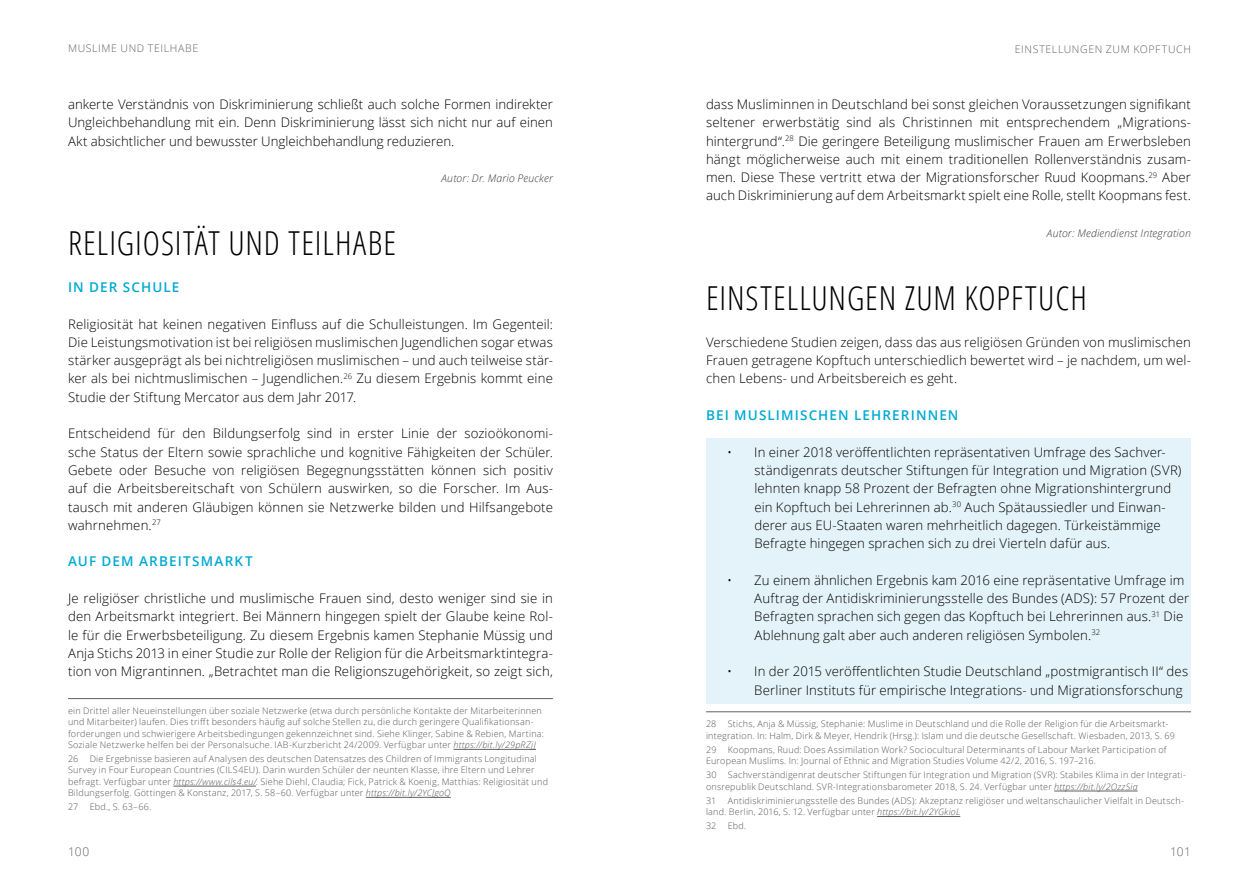
<style>
.page{position:relative;width:1259px;height:893px;background:#fff}
.page>*{position:absolute;margin:0;border:0;box-sizing:border-box;transform-origin:0 0}
.t1{font:300 condensed 33px "Open Sans";letter-spacing:.025em;color:#000}
.t2{font:600 13.5px "Open Sans";letter-spacing:.08em;color:#00a9d3}
.t3{font:300 13.2px/18.3px "Open Sans";letter-spacing:.01em;color:#000;text-align:justify}
.t4{font:300 12px "Open Sans";letter-spacing:.005em;color:#626261}
.t5{font:italic 300 10.5px "Open Sans";letter-spacing:.015em;color:#3a3a39}
.t6{font:300 10.5px "Open Sans";letter-spacing:.06em;color:#626261}
.t7{font:300 9px/11.2px "Open Sans";letter-spacing:.025em;color:#565655}
.s1{font-style:italic}
</style>
<div class="page">
<div style="left:706px;top:438px;width:485px;height:265px;background:#e4f3fa"></div>
<hr style="left:68px;top:698px;width:485px;height:1px;background:#626261">
<hr style="left:453px;top:749px;width:83px;height:1px;background:#626261">
<hr style="left:173px;top:786px;width:83px;height:1px;background:#626261">
<hr style="left:366px;top:797px;width:85px;height:1px;background:#626261">
<hr style="left:706px;top:711px;width:485px;height:1px;background:#626261">
<hr style="left:1054px;top:791px;width:83px;height:1px;background:#626261">
<hr style="left:877px;top:816px;width:83px;height:1px;background:#626261">
<p class="t6" style="left:68px;top:41px;width:132px">MUSLIME UND TEILHABE</p>
<p class="t3" style="left:68px;top:95px;width:486px">ankerte Verständnis von Diskriminierung schließt auch solche Formen indirekter Ungleichbehandlung mit ein. Denn Diskriminierung lässt sich nicht nur auf einen Akt absichtlicher und bewusster Ungleichbehandlung reduzieren.</p>
<p class="t5" style="left:441px;top:171px;width:113px">Autor: Dr. Mario Peucker</p>
<h1 class="t1" style="left:68px;top:221px;width:330px">RELIGIOSITÄT UND TEILHABE</h1>
<p class="t2" style="left:68px;top:278px;width:113px">IN DER SCHULE</p>
<p class="t3" style="left:68px;top:314px;width:486px">Religiosität hat keinen negativen Einfluss auf die Schulleistungen. Im Gegenteil:<br>Die Leistungsmotivation ist bei religiösen muslimischen Jugendlichen sogar etwas stärker ausgeprägt als bei nichtreligiösen muslimischen – und auch teilweise stär&shy;ker als bei nichtmuslimischen – Jugendlichen.<sup>26</sup> Zu diesem Ergebnis kommt eine Studie der Stiftung Mercator aus dem Jahr 2017.</p>
<p class="t3" style="left:68px;top:424px;width:486px">Entscheidend für den Bildungserfolg sind in erster Linie der sozioökonomi&shy;sche Status der Eltern sowie sprachliche und kognitive Fähigkeiten der Schüler.<br>Gebete oder Besuche von religiösen Begegnungsstätten können sich positiv auf die Arbeitsbereitschaft von Schülern auswirken, so die Forscher. Im Aus&shy;tausch mit anderen Gläubigen können sie Netzwerke bilden und Hilfsangebote wahrnehmen.<sup>27</sup></p>
<p class="t2" style="left:68px;top:552px;width:186px">AUF DEM ARBEITSMARKT</p>
<p class="t3" style="left:68px;top:589px;width:486px">Je religiöser christliche und muslimische Frauen sind, desto weniger sind sie in den Arbeitsmarkt integriert. Bei Männern hingegen spielt der Glaube keine Rol&shy;le für die Erwerbsbeteiligung. Zu diesem Ergebnis kamen Stephanie Müssig und Anja Stichs 2013 in einer Studie zur Rolle der Religion für die Arbeitsmarktintegra&shy;tion von Migrantinnen. „Betrachtet man die Religionszugehörigkeit, so zeigt sich,</p>
<p class="t7" style="left:68px;top:705px;width:477px">ein Drittel aller Neueinstellungen über soziale Netzwerke (etwa durch persönliche Kontakte der Mitarbeiterinnen und Mitarbeiter) laufen. Dies trifft besonders häufig auf solche Stellen zu, die durch geringere Qualifikationsan&shy;forderungen und schwierigere Arbeitsbedingungen gekennzeichnet sind. Siehe Klinger, Sabine &amp; Rebien, Martina:<br>Soziale Netzwerke helfen bei der Personalsuche. IAB-Kurzbericht 24/2009. Verfügbar unter <span class="s1">https://bit.ly/29pRZjJ</span></p>
<p class="t7" style="left:68px;top:753px;width:12px">26</p>
<p class="t7" style="left:68px;top:753px;width:481px;text-indent:22px">Die Ergebnisse basieren auf Analysen des deutschen Datensatzes des Children of Immigrants Longitudinal Survey in Four European Countries (CILS4EU). Darin wurden Schüler der neunten Klasse, ihre Eltern und Lehrer befragt. Verfügbar unter <span class="s1">https://www.cils4.eu/</span>. Siehe Diehl, Claudia; Fick, Patrick &amp; Koenig, Matthias: Religiosität und Bildungserfolg. Göttingen &amp; Konstanz, 2017, S. 58–60. Verfügbar unter <span class="s1">https://bit.ly/2YCJgoQ</span></p>
<p class="t7" style="left:68px;top:801px;width:12px">27</p>
<p class="t7" style="left:90px;top:801px;width:63px">Ebd., S. 63–66.</p>
<p class="t6" style="left:1015px;top:42px;width:8px">einstellungen</p>
<p class="t6" style="left:1106px;top:42px;width:9px">zum</p>
<p class="t6" style="left:1133px;top:42px;width:8px">kopftuch</p>
<p class="t3" style="left:706px;top:95px;width:486px">dass Musliminnen in Deutschland bei sonst gleichen Voraussetzungen signifikant seltener erwerbstätig sind als Christinnen mit entsprechendem „Migrations&shy;hintergrund“.<sup>28</sup> Die geringere Beteiligung muslimischer Frauen am Erwerbsleben hängt möglicherweise auch mit einem traditionellen Rollenverständnis zusam&shy;men. Diese These vertritt etwa der Migrationsforscher Ruud Koopmans.<sup>29</sup> Aber auch Diskriminierung auf dem Arbeitsmarkt spielt eine Rolle, stellt Koopmans fest.</p>
<p class="t5" style="left:1047px;top:226px;width:145px">Autor: Mediendienst Integration</p>
<h1 class="t1" style="left:706px;top:276px;width:382px">EINSTELLUNGEN ZUM KOPFTUCH</h1>
<p class="t3" style="left:706px;top:333px;width:486px">Verschiedene Studien zeigen, dass das aus religiösen Gründen von muslimischen Frauen getragene Kopftuch unterschiedlich bewertet wird – je nachdem, um wel&shy;chen Lebens- und Arbeitsbereich es geht.</p>
<p class="t2" style="left:706px;top:406px;width:254px">BEI MUSLIMISCHEN LEHRERINNEN</p>
<p class="t3" style="left:754px;top:442px;width:429px;text-align:left;text-indent:-27px">• In einer 2018 veröffentlichten repräsentativen Umfrage des Sachver&shy;ständigenrats deutscher Stiftungen für Integration und Migration (SVR) lehnten knapp 58 Prozent der Befragten ohne Migrationshintergrund ein Kopftuch bei Lehrerinnen ab.<sup>30</sup> Auch Spätaussiedler und Einwan&shy;derer aus EU-Staaten waren mehrheitlich dagegen. Türkeistämmige Befragte hingegen sprachen sich zu drei Vierteln dafür aus.</p>
<p class="t3" style="left:754px;top:570px;width:436px;text-align:left;text-indent:-27px">• Zu einem ähnlichen Ergebnis kam 2016 eine repräsentative Umfrage im Auftrag der Antidiskriminierungsstelle des Bundes (ADS): 57 Prozent der Befragten sprachen sich gegen das Kopftuch bei Lehrerinnen aus.<sup>31</sup> Die Ablehnung galt aber auch anderen religiösen Symbolen.<sup>32</sup></p>
<p class="t3" style="left:754px;top:662px;width:435px;text-indent:-27px">• In der 2015 veröffentlichten Studie Deutschland „postmigrantisch II“ des<br>Berliner Instituts für empirische Integrations- und Migrationsforschung</p>
<p class="t7" style="left:706px;top:718px;width:12px">28</p>
<p class="t7" style="left:706px;top:718px;width:470px;text-indent:22px">Stichs, Anja &amp; Müssig, Stephanie: Muslime in Deutschland und die Rolle der Religion für die Arbeitsmarkt&shy;integration. In: Halm, Dirk &amp; Meyer, Hendrik (Hrsg.): Islam und die deutsche Gesellschaft. Wiesbaden, 2013, S. 69</p>
<p class="t7" style="left:706px;top:744px;width:12px">29</p>
<p class="t7" style="left:706px;top:744px;width:462px;text-indent:22px">Koopmans, Ruud: Does Assimilation Work? Sociocultural Determinants of Labour Market Participation of<br>European Muslims. In: Journal of Ethnic and Migration Studies Volume 42/2, 2016, S. 197–216.</p>
<p class="t7" style="left:706px;top:769px;width:12px">30</p>
<p class="t7" style="left:706px;top:769px;width:481px;text-indent:22px">Sachverständigenrat deutscher Stiftungen für Integration und Migration (SVR): Stabiles Klima in der Integrati&shy;onsrepublik Deutschland. SVR-Integrationsbarometer 2018, S. 24. Verfügbar unter <span class="s1">https://bit.ly/2OzzSia</span></p>
<p class="t7" style="left:706px;top:795px;width:12px">31</p>
<p class="t7" style="left:706px;top:795px;width:479px;text-indent:22px">Antidiskriminierungsstelle des Bundes (ADS): Akzeptanz religiöser und weltanschaulicher Vielfalt in Deutsch&shy;land. Berlin, 2016, S. 12. Verfügbar unter <span class="s1">https://bit.ly/2YGkioL</span></p>
<p class="t7" style="left:706px;top:820px;width:12px">32</p>
<p class="t7" style="left:728px;top:820px;width:20px">Ebd.</p>
<p class="t4" style="left:68px;top:844px;width:23px">100</p>
<p class="t4" style="left:1170px;top:844px;width:22px">101</p>
</div>
